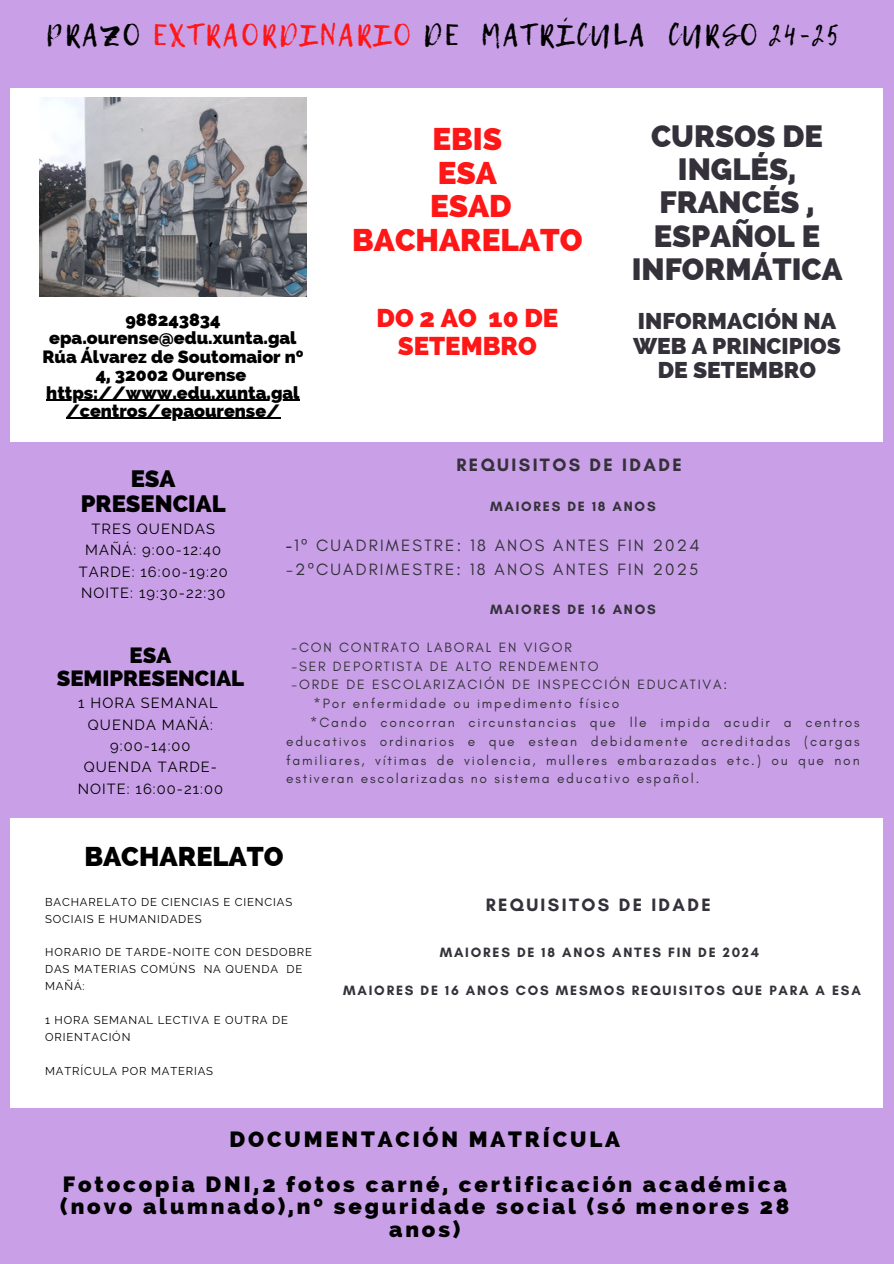
<style>
.page{position:relative;width:894px;height:1264px;background:#fff}
.page>*{position:absolute;margin:0;border:0;box-sizing:border-box;transform-origin:0 0}
.t1{font:800 31.35px/33.5px "Raleway";color:#ff1616;text-align:center}
.t2{font:800 30.75px/33.2px "Raleway";color:#34313a;text-align:center}
.t3{font:29.4px "Lemon Tuesday";letter-spacing:.075em;color:#000}
.t4{font:800 27.15px "Raleway";color:#000}
.t5{font:800 25.8px/27.8px "Raleway";color:#ff1616;text-align:center}
.t6{font:800 23.7px/24.6px "Raleway";color:#000;text-align:center}
.t7{font:800 22.8px/24.6px "Raleway";color:#34313a;text-align:center}
.t8{font:800 22.05px/22.5px "Raleway";letter-spacing:.13em;color:#000;text-align:center}
.t9{font:800 22.05px/22.8px "Raleway";color:#000;text-align:center}
.t10{font:700 18.3px "Glacial Indifference";letter-spacing:.13em;color:#34313a}
.t11{font:800 17.85px/18px "Raleway";color:#000;text-align:center}
.t12{font:16.8px/23.2px "Glacial Indifference";letter-spacing:.13em;color:#34313a}
.t13{font:14.7px/21.3px "Raleway";letter-spacing:.075em;color:#000;text-align:center}
.t14{font:13.8px "Glacial Indifference";letter-spacing:.13em;color:#34313a}
.t15{font:700 13.8px "Glacial Indifference";letter-spacing:.13em;color:#34313a}
.t16{font:11.25px/17px "Raleway";letter-spacing:.075em;color:#000}
.s1{color:#ff1616}
.s2{font-weight:700}
.s3{font-family:"Noto Sans"}
</style>
<div class="page">
<div style="left:0;top:0;width:893px;height:1263px;background:#c9a0e8"></div>
<div style="left:10px;top:88px;width:872px;height:353px;background:#fff"></div>
<div style="left:10px;top:818px;width:872px;height:289px;background:#fff"></div>
<img style="left:40px;top:97px;width:266px;height:199px">
<hr style="left:46px;top:399px;width:254px;height:2px;background:#000">
<hr style="left:66px;top:417px;width:214px;height:2px;background:#000">
<p class="t3" style="left:46px;top:13px;width:793px">PRAZO <span class="s1">EXTRAORDINARIO</span> DE MATRÍCULA CURSO 24-25</p>
<p class="t11" style="left:125px;top:311px;width:97px">988243834</p>
<p class="t11" style="left:49px;top:329px;width:249px">epa.ourense@edu.xunta.gal</p>
<h6 class="t11" style="left:42px;top:347px;width:262px">Rúa Álvarez de Soutomaior nº<br>4, 32002 Ourense</h6>
<p class="t11" style="left:46px;top:383px;width:255px">https://www.edu.xunta.gal</p>
<p class="t11" style="left:66px;top:401px;width:215px">/centros/epaourense/</p>
<h4 class="t1" style="left:352px;top:122px;width:232px">EBIS<br>ESA<br>ESAD<br>BACHARELATO</h4>
<h4 class="t5" style="left:376px;top:304px;width:183px">DO 2 AO 10 DE<br>SETEMBRO</h4>
<p class="t2" style="left:631px;top:120px;width:212px">CURSOS DE<br>INGLÉS,<br>FRANCÉS ,<br>ESPAÑOL E<br>INFORMÁTICA</p>
<h4 class="t7" style="left:633px;top:309px;width:209px">INFORMACIÓN NA<br>WEB A PRINCIPIOS<br>DE SETEMBRO</h4>
<h2 class="t6" style="left:81px;top:466px;width:146px">ESA<br>PRESENCIAL</h2>
<p class="t13" style="left:91px;top:518px;width:125px">TRES QUENDAS</p>
<p class="t13" style="left:85px;top:539px;width:137px">MAÑÁ: 9:00-12:40</p>
<p class="t13" style="left:79px;top:561px;width:150px">TARDE: 16:00-19:20</p>
<p class="t13" style="left:81px;top:582px;width:146px">NOITE: 19:30-22:30</p>
<p class="t9" style="left:57px;top:644px;width:189px">ESA<br>SEMIPRESENCIAL</p>
<p class="t13" style="left:78px;top:692px;width:141px">1 HORA SEMANAL</p>
<h1 class="t13" style="left:88px;top:713px;width:126px">QUENDA MAÑÁ:<br>9:00-14:00</h1>
<h3 class="t13" style="left:78px;top:756px;width:147px">QUENDA TARDE-<br>NOITE: 16:00-21:00</h3>
<h3 class="t10" style="left:456px;top:453px;width:227px">REQUISITOS DE IDADE</h3>
<p class="t15" style="left:490px;top:498px;width:167px">MAIORES DE 18 ANOS</p>
<p class="t12" style="left:286px;top:534px;width:414px"><span class="s2">-</span>1<span class="s3">º</span> CUADRIMESTRE: 18 ANOS ANTES FIN 2024 -2<span class="s3">º</span>CUADRIMESTRE: 18 ANOS ANTES FIN 2025</p>
<p class="t15" style="left:490px;top:601px;width:167px">MAIORES DE 16 ANOS</p>
<p class="t14" style="left:291px;top:638px;width:281px">-CON CONTRATO LABORAL EN VIGOR</p>
<p class="t14" style="left:291px;top:657px;width:308px">-SER DEPORTISTA DE ALTO RENDEMENTO</p>
<p class="t14" style="left:291px;top:676px;width:437px">-ORDE DE ESCOLARIZACIÓN DE INSPECCIÓN EDUCATIVA:</p>
<p class="t14" style="left:313px;top:695px;width:307px">*Por enfermidade ou impedimento físico</p>
<p class="t14" style="left:310px;top:713px;width:550px">*Cando concorran circunstancias que lle impida acudir a centros</p>
<p class="t14" style="left:286px;top:732px;width:575px">educativos ordinarios e que estean debidamente acreditadas (cargas</p>
<p class="t14" style="left:286px;top:751px;width:575px">familiares, vítimas de violencia, mulleres embarazadas etc.) ou que non</p>
<p class="t14" style="left:286px;top:770px;width:414px">estiveran escolarizadas no sistema educativo español.</p>
<p class="t4" style="left:84px;top:840px;width:201px">BACHARELATO</p>
<p class="t16" style="left:45px;top:893px;width:248px">BACHARELATO DE CIENCIAS E CIENCIAS<br>SOCIAIS E HUMANIDADES</p>
<p class="t16" style="left:45px;top:944px;width:268px">HORARIO DE TARDE-NOITE CON DESDOBRE<br>DAS MATERIAS COMÚNS NA QUENDA DE<br>MAÑÁ:</p>
<p class="t16" style="left:45px;top:1011px;width:244px">1 HORA SEMANAL LECTIVA E OUTRA DE<br>ORIENTACIÓN</p>
<h4 class="t16" style="left:45px;top:1062px;width:169px">MATRÍCULA POR MATERIAS</h4>
<p class="t10" style="left:485px;top:893px;width:227px">REQUISITOS DE IDADE</p>
<p class="t15" style="left:439px;top:944px;width:321px">MAIORES DE 18 ANOS ANTES FIN DE 2024</p>
<p class="t15" style="left:343px;top:981px;width:519px">MAIORES DE 16 ANOS COS MESMOS REQUISITOS QUE PARA A ESA</p>
<p class="t8" style="left:229px;top:1127px;width:392px">DOCUMENTACIÓN MATRÍCULA</p>
<p class="t8" style="left:60px;top:1172px;width:730px">Fotocopia DNI,2 fotos carné, certificación académica (novo alumnado),nº seguridade social (só menores 28 anos)</p>
</div>
